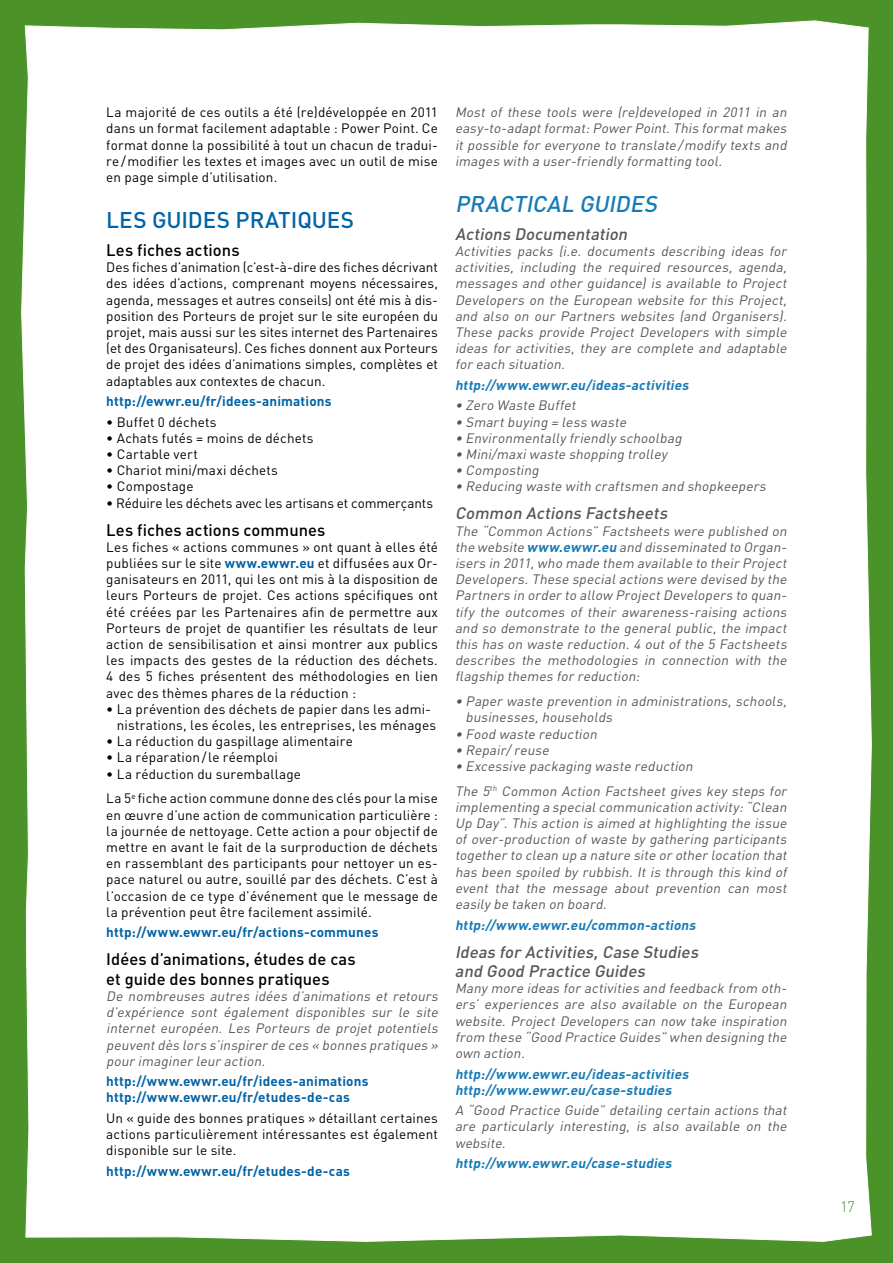
<style>
.page{position:relative;width:893px;height:1263px;background:#4b9229}
.page>*{position:absolute;margin:0;border:0;box-sizing:border-box;transform-origin:0 0}
.t1{font:500 22.5px "DINOT";letter-spacing:-.005em;color:#0063a6}
.t2{font:italic 500 22.5px "DINOT";color:#167bb7}
.t3{font:500 16.5px/19.5px "DINOT";letter-spacing:.01em;color:#000}
.t4{font:italic 500 16.5px/19.5px "DINOT";letter-spacing:-.205em;color:#565655}
.t5{font:300 15px "DIN";color:#4b9229}
.t6{font:italic 13.5px/16.2px "DIN";letter-spacing:-.205em;color:#565655;text-align:justify}
.t7{font:13.5px/16.2px "DIN";letter-spacing:.01em;color:#000;text-align:justify}
.t8{font:700 13.5px/16.2px "DIN";letter-spacing:.015em;color:#0063a6}
.t9{font:italic 700 13.5px/16.2px "DIN";color:#167bb7}
.s1{font-weight:700;color:#0063a6}
.s2{font-weight:700;color:#167bb7}
</style>
<div class="page">
<div style="left:21px;top:20px;width:851px;height:1222px;background:#fff"></div>
<p class="t7" style="left:106px;top:104px;width:333px">La majorité de ces outils a été (re)développée en 2011 dans un format facilement adaptable : Power Point. Ce format donne la possibilité à tout un chacun de tradui&shy;re/modifier les textes et images avec un outil de mise en page simple d’utilisation.</p>
<h1 class="t1" style="left:106px;top:206px;width:234px">Les guides pratiques</h1>
<p class="t3" style="left:106px;top:240px;width:135px">Les fiches actions</p>
<p class="t7" style="left:106px;top:259px;width:333px">Des fiches d’animation (c’est-à-dire des fiches décrivant des idées d’actions, comprenant moyens nécessaires, agenda, messages et autres conseils) ont été mis à dis&shy;position des Porteurs de projet sur le site européen du projet, mais aussi sur les sites internet des Partenaires (et des Organisateurs). Ces fiches donnent aux Porteurs de projet des idées d’animations simples, complètes et adaptables aux contextes de chacun.</p>
<p class="t8" style="left:106px;top:393px;width:227px">http://ewwr.eu/fr/idees-animations</p>
<p class="t7" style="left:106px;top:413px;width:112px">• Buffet 0 déchets</p>
<p class="t7" style="left:106px;top:430px;width:209px">• Achats futés = moins de déchets</p>
<p class="t7" style="left:106px;top:446px;width:93px">• Cartable vert</p>
<p class="t7" style="left:106px;top:462px;width:173px">• Chariot mini/maxi déchets</p>
<p class="t7" style="left:106px;top:478px;width:89px">• Compostage</p>
<p class="t7" style="left:106px;top:494px;width:328px">• Réduire les déchets avec les artisans et commerçants</p>
<p class="t3" style="left:106px;top:519px;width:221px">Les fiches actions communes</p>
<p class="t7" style="left:106px;top:539px;width:333px">Les fiches « actions communes » ont quant à elles été publiées sur le site <span class="s1">www.ewwr.eu</span> et diffusées aux Or&shy;ganisateurs en 2011, qui les ont mis à la disposition de leurs Porteurs de projet. Ces actions spécifiques ont été créées par les Partenaires afin de permettre aux Porteurs de projet de quantifier les résultats de leur action de sensibilisation et ainsi montrer aux publics les impacts des gestes de la réduction des déchets.<br>4 des 5 fiches présentent des méthodologies en lien avec des thèmes phares de la réduction :</p>
<p class="t7" style="left:117px;top:701px;width:321px;text-indent:-11px">• La prévention des déchets de papier dans les admi&shy;nistrations, les écoles, les entreprises, les ménages</p>
<p class="t7" style="left:106px;top:733px;width:248px">• La réduction du gaspillage alimentaire</p>
<p class="t7" style="left:106px;top:749px;width:173px">• La réparation/le réemploi</p>
<p class="t7" style="left:106px;top:761px;width:333px;line-height:24.8px">• La réduction du suremballage<br>La 5<sup>e</sup> fiche action commune donne des clés pour la mise</p>
<p class="t7" style="left:106px;top:806px;width:333px">en œuvre d’une action de communication particulière : la journée de nettoyage. Cette action a pour objectif de mettre en avant le fait de la surproduction de déchets en rassemblant des participants pour nettoyer un es&shy;pace naturel ou autre, souillé par des déchets. C’est à l’occasion de ce type d’événement que le message de la prévention peut être facilement assimilé.</p>
<p class="t8" style="left:106px;top:924px;width:274px">http://www.ewwr.eu/fr/actions-communes</p>
<p class="t3" style="left:106px;top:949px;width:251px">Idées d’animations, études de cas et guide des bonnes pratiques</p>
<p class="t6" style="left:106px;top:988px;width:336px">De nombreuses autres idées d’animations et retours d’expérience sont également disponibles sur le site internet européen. Les Porteurs de projet potentiels peuventdès lors s’inspirer de ces « bonnes pratiques » pour imaginer leur action.</p>
<p class="t8" style="left:106px;top:1072px;width:264px">http://www.ewwr.eu/fr/idees-animations http://www.ewwr.eu/fr/etudes-de-cas</p>
<p class="t7" style="left:106px;top:1109px;width:333px">U n « guide des bonnes pratiques » détaillant certaines actions particulièrement intéressantes est également disponible sur le site.</p>
<p class="t8" style="left:106px;top:1162px;width:245px">http://www.ewwr.eu/fr/etudes-de-cas</p>
<p class="t6" style="left:455px;top:104px;width:336px">Most of these tools were (re)developed in 2011 in an easy-to-adaptformat:Power Point.This formatmakes it possible for everyone to translate/modify texts and images with a user-friendly formatting tool.</p>
<h1 class="t2" style="left:455px;top:189px;width:93px">Practical</h1>
<h1 class="t2" style="left:579px;top:189px;width:66px">Guides</h1>
<p class="t4" style="left:455px;top:224px;width:177px">Actions Documentation</p>
<p class="t6" style="left:455px;top:243px;width:336px">Activities packs (i.e. documents describing ideas for activities, including the required resources, agenda, messages and other guidance) is available to Project Developers on the European website for this Project, and also on our Partners websites (and Organisers).<br>These packs provide Project Developers with simple ideas for activities, they are complete and adaptable for each situation.</p>
<p class="t9" style="left:455px;top:376px;width:238px">http://www.ewwr.eu/ideas-activities</p>
<p class="t6" style="left:455px;top:397px;width:125px">• Zero Waste Buffet</p>
<p class="t6" style="left:455px;top:413px;width:176px">• Smartbuying = less waste</p>
<p class="t6" style="left:455px;top:430px;width:231px">• Environmentally friendly schoolbag</p>
<p class="t6" style="left:455px;top:446px;width:217px">• M ini/maxiwaste shopping trolley</p>
<p class="t6" style="left:455px;top:462px;width:88px">• Composting</p>
<p class="t6" style="left:455px;top:478px;width:315px">• Reducing waste with craftsmen and shopkeepers</p>
<p class="t4" style="left:455px;top:503px;width:217px">Common Actions Factsheets</p>
<p class="t6" style="left:455px;top:522px;width:336px">The “Common Actions” Factsheets were published on the website <span class="s2">www.ewwr.eu</span> and disseminated to Organ&shy;isers in 2011,who made them available to their Project Developers.These specialactions were devised by the Partners in order to allow ProjectDevelopers to quan&shy;tify the outcomes of their awareness-raising actions and so demonstrate to the general public, the impact this has on waste reduction. 4 out of the 5 Factsheets describes the methodologies in connection with the flagship themes for reduction:</p>
<p class="t6" style="left:466px;top:693px;width:326px;text-indent:-11px">• Paper waste prevention in administrations, schools, businesses,households</p>
<p class="t6" style="left:455px;top:725px;width:146px">• Food waste reduction</p>
<p class="t6" style="left:455px;top:741px;width:98px">• Repair/reuse</p>
<p class="t6" style="left:455px;top:753px;width:336px;line-height:24.8px">• Excessive packaging waste reduction<br>The 5<sup>th</sup> Common Action Factsheet gives key steps for</p>
<p class="t6" style="left:455px;top:799px;width:336px">implementing a specialcommunication activity:“Clean Up Day”. This action is aimed at highlighting the issue of over-production of waste by gathering participants together to clean up a nature site or other location that has been spoiled by rubbish. It is through this kind of event that the message about prevention can most easily be taken on board.</p>
<p class="t9" style="left:455px;top:916px;width:245px">http://www.ewwr.eu/common-actions</p>
<p class="t4" style="left:455px;top:941px;width:248px">Ideas for Activities,Case Studies and Good Practice Guides</p>
<p class="t6" style="left:455px;top:980px;width:336px">Many more ideas for activities and feedback from oth&shy;ers’ experiences are also available on the European website. Project Developers can now take inspiration from these “Good Practice Guides” when designing the own action.</p>
<p class="t9" style="left:455px;top:1065px;width:238px">http://www.ewwr.eu/ideas-activities http://www.ewwr.eu/case-studies</p>
<p class="t6" style="left:455px;top:1102px;width:336px">A “Good Practice Guide” detailing certain actions that are particularly interesting, is also available on the website.</p>
<p class="t9" style="left:455px;top:1154px;width:221px">http://www.ewwr.eu/case-studies</p>
<p class="t5" style="left:840px;top:1197px;width:16px">17</p>
</div>
